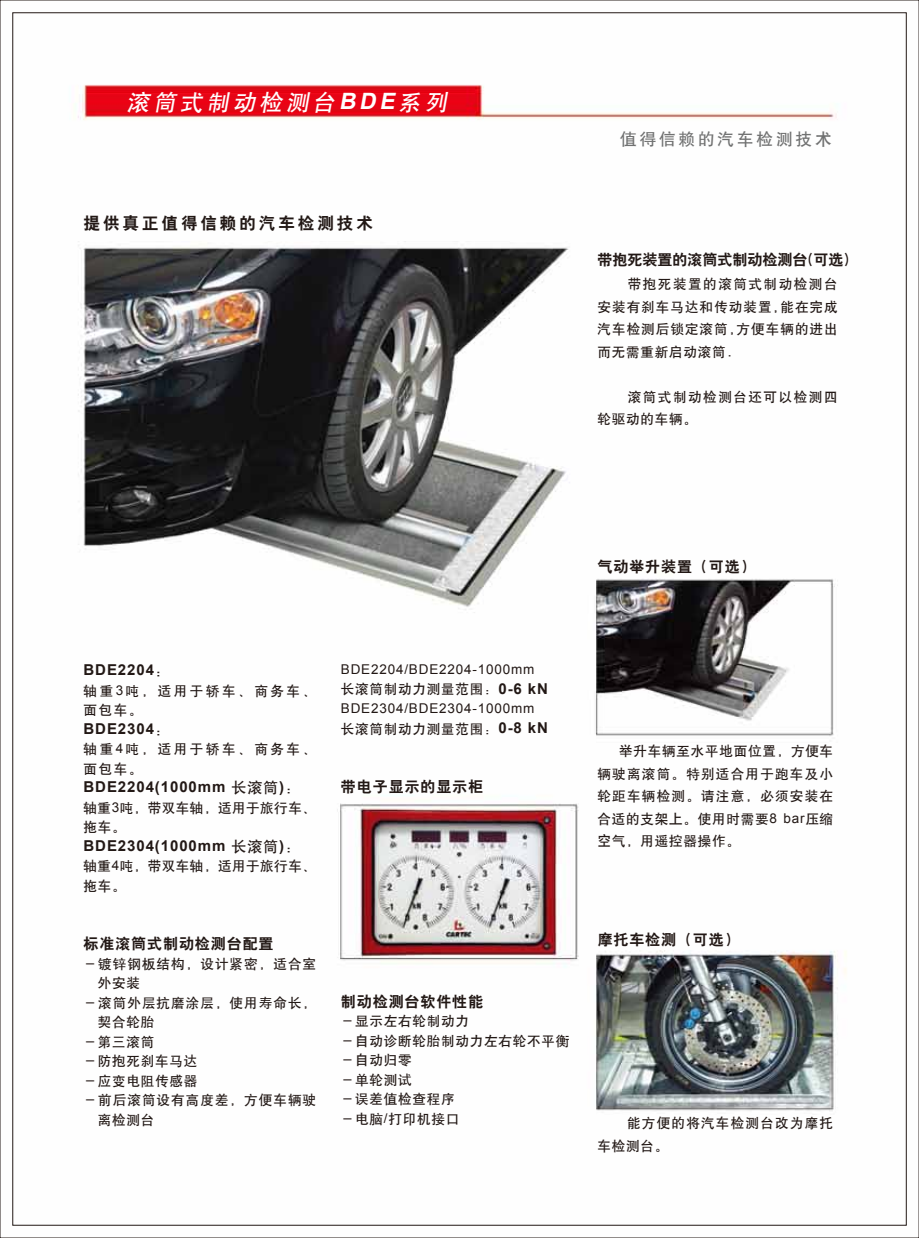
<style>
.page{position:relative;width:919px;height:1238px;background:#fff}
.page>*{position:absolute;margin:0;border:0;box-sizing:border-box;transform-origin:0 0}
.t1{font:italic 22.5px "H Yb 1 gj";color:#fff}
.t2{font:16.5px "H Yb 2 gj";letter-spacing:.18em;color:#221815}
.t3{font:16.5px "H Yb 1 gj";letter-spacing:.18em;color:#707171}
.t4{font:700 15px "Arial";letter-spacing:.06em;color:#221815}
.t5{font:15px "H Yb 2 gj";letter-spacing:.06em;color:#221815}
.t6{font:15px "H Yb 2 gj";color:#221815}
.t7{font:13.5px/19.5px "H Yb 1 gj";letter-spacing:.08em;color:#221815}
.t8{font:13.5px/19.5px "Arial";letter-spacing:.06em;color:#221815}
.t9{font:13.5px/19.5px "H Yb 1 gj";letter-spacing:.06em;color:#221815}
.t10{font:13.5px/19.5px "H Yb 1 gj";letter-spacing:.04em;color:#221815}
.t11{font:13.5px/19.5px "H Yb 1 gj";letter-spacing:.195em;color:#221815}
.t12{font:13.5px/22.5px "H Yb 1 gj";letter-spacing:.12em;color:#221815}
.s1{font-family:"Arial";font-weight:700}
.s2{font-family:"H Yb 1 gj";font-weight:400}
.s3{font-family:"Arial"}
.s4{font-family:"H Yb 1 gj"}
.s5{font-weight:700;font-size:15px}
</style>
<div class="page">
<img style="left:12px;top:12px;width:895px;height:1214px">
<p class="t1" style="left:127px;top:90px;width:326px">滚筒式制动检测台<span class="s1">BDE</span>系列</p>
<p class="t2" style="left:84px;top:214px;width:291px">提供真正值得信赖的汽车检测技术</p>
<p class="t3" style="left:620px;top:130px;width:213px">值得信赖的汽车检测技术</p>
<p class="t6" style="left:597px;top:252px;width:253px">带抱死装置的滚筒式制动检测台(可选)</p>
<p class="t7" style="left:597px;top:273px;width:242px;line-height:22.5px;text-align:justify">　　带抱死装置的滚筒式制动检测台安装有刹车马达和传动装置,能在完成汽车检测后锁定滚筒,方便车辆的进出而无需重新启动滚筒.</p>
<p class="t12" style="left:597px;top:385px;width:241px">　　滚筒式制动检测台还可以检测四轮驱动的车辆。</p>
<p class="t5" style="left:597px;top:558px;width:160px">气动举升装置（可选）</p>
<p class="t4" style="left:84px;top:660px;width:88px">BDE2204<span class="s2">：</span></p>
<p class="t11" style="left:84px;top:681px;width:234px">轴重<span class="s3">3</span>吨，适用于轿车、商务车、面包车。</p>
<p class="t4" style="left:84px;top:718px;width:88px">BDE2304<span class="s2">：</span></p>
<p class="t11" style="left:84px;top:739px;width:234px">轴重<span class="s3">4</span>吨，适用于轿车、商务车、面包车。</p>
<p class="t4" style="left:84px;top:777px;width:218px">BDE2204(1000mm <span class="s2">长滚筒</span>)<span class="s2">：</span></p>
<p class="t10" style="left:84px;top:798px;width:234px">轴重<span class="s3">3</span>吨，带双车轴，适用于旅行车、拖车。</p>
<p class="t4" style="left:84px;top:835px;width:218px">BDE2304(1000mm <span class="s2">长滚筒</span>)<span class="s2">：</span></p>
<p class="t10" style="left:84px;top:856px;width:234px">轴重<span class="s3">4</span>吨，带双车轴，适用于旅行车、拖车。</p>
<p class="t5" style="left:84px;top:936px;width:191px">标准滚筒式制动检测台配置</p>
<p class="t7" style="left:84px;top:954px;width:234px">－镀锌钢板结构，设计紧密，适合室　外安装<br>－滚筒外层抗磨涂层，使用寿命长，　契合轮胎<br>－第三滚筒<br>－防抱死刹车马达<br>－应变电阻传感器<br>－前后滚筒设有高度差，方便车辆驶　离检测台</p>
<p class="t8" style="left:341px;top:659px;width:208px">BDE2204/BDE2204-1000mm<span class="s4">长滚筒制动力测量范围：</span><span class="s5">0-6 kN<br></span>BDE2304/BDE2304-1000mm<span class="s4">长滚筒制动力测量范围：</span><span class="s5">0-8 kN</span></p>
<p class="t5" style="left:341px;top:779px;width:144px">带电子显示的显示柜</p>
<p class="t5" style="left:341px;top:993px;width:144px">制动检测台软件性能</p>
<p class="t9" style="left:341px;top:1011px;width:230px">－显示左右轮制动力<br>－自动诊断轮胎制动力左右轮不平衡－自动归零<br>－单轮测试<br>－误差值检查程序<br>－电脑<span class="s3">/</span>打印机接口</p>
<p class="t7" style="left:597px;top:739px;width:237px;line-height:22.5px;text-align:justify;text-indent:22px">举升车辆至水平地面位置，方便车辆驶离滚筒。特别适合用于跑车及小轮距车辆检测。请注意，必须安装在合适的支架上。使用时需要<span class="s3">8 bar</span>压缩空气，用遥控器操作。</p>
<p class="t5" style="left:597px;top:932px;width:144px">摩托车检测（可选）</p>
<p class="t7" style="left:597px;top:1111px;width:237px;line-height:22.5px;text-indent:30px">能方便的将汽车检测台改为摩托车检测台。</p>
</div>
